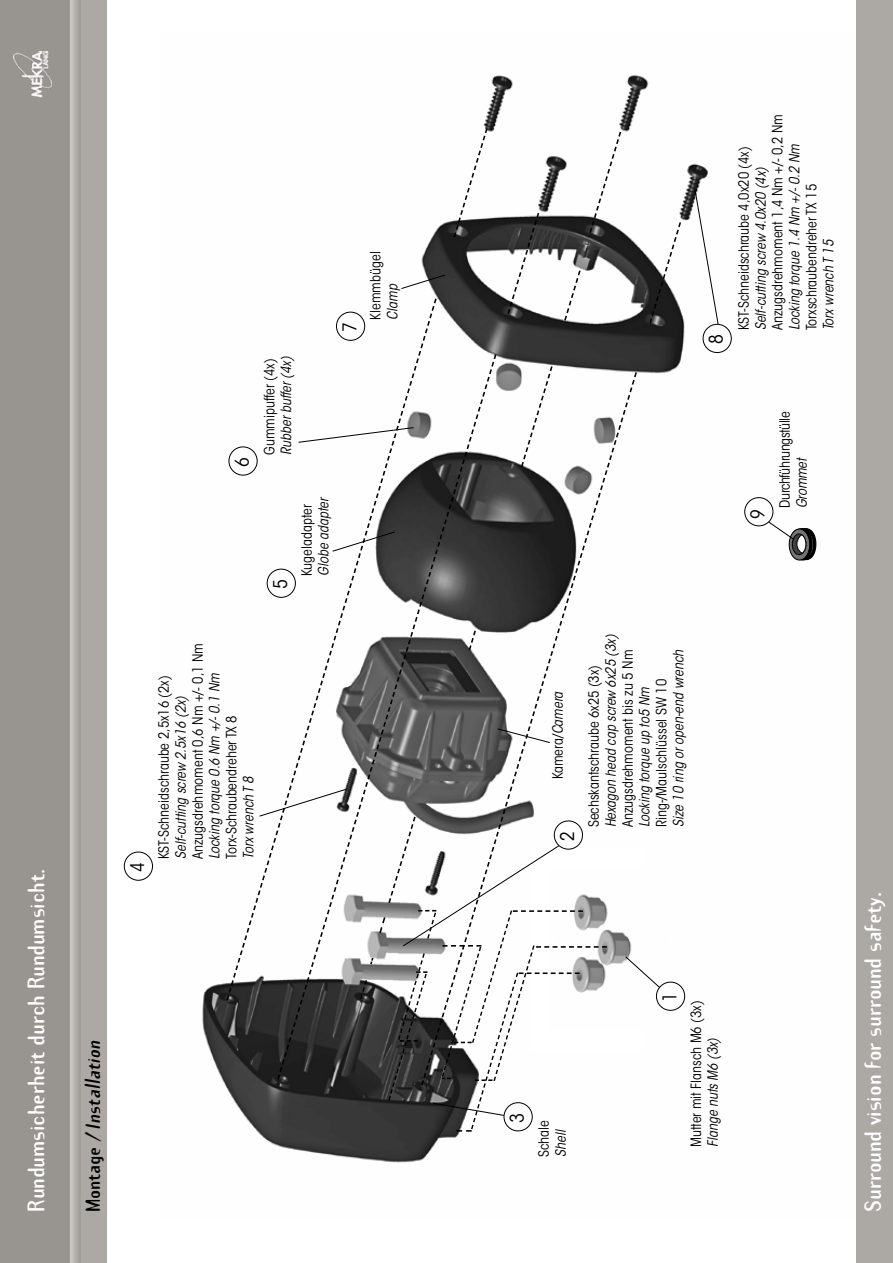
<style>
.page{position:relative;width:893px;height:1263px;background:#fff}
.page>*{position:absolute;margin:0;border:0;box-sizing:border-box;transform-origin:0 0}
.t1{font:700 21px "Template Gothic";color:#fff}
.t2{font:condensed 18.75px "ITC Avant Garde Std";color:#000}
.t3{font:italic 700 18px "Template Gothic";color:#000}
.t4{font:condensed 14.1px "ITC Avant Garde Std";color:#000}
.t5{font:italic condensed 14.1px "ITC Avant Garde Std";color:#000}
.t6{font:condensed 14.1px "ITC Avant Garde Std";letter-spacing:-.03em;color:#000}
.s1{font-style:normal}
.s2{font-style:italic}
</style>
<div class="page">
<div style="left:70px;top:0;width:37px;height:1263px;background:#aca9a5"></div>
<div style="left:0;top:0;width:72px;height:1263px;background:#989490"></div>
<svg style="left:70px;top:0;width:11px;height:1263px"></svg>
<img style="left:13px;top:51px;width:38px;height:47px">
<img style="left:202px;top:75px;width:615px;height:1088px">
<div style="left:124px;top:852px;width:29px;height:28px;border:1px solid #000;border-radius:50%"></div>
<svg style="left:400px;top:274px;width:46px;height:16px"></svg>
<svg style="left:694px;top:189px;width:25px;height:136px"></svg>
<div style="left:703px;top:324px;width:29px;height:29px;border:1px solid #000;border-radius:50%"></div>
<svg style="left:768px;top:521px;width:48px;height:39px"></svg>
<div style="left:744px;top:497px;width:29px;height:29px;border:1px solid #000;border-radius:50%"></div>
<svg style="left:638px;top:956px;width:23px;height:33px"></svg>
<div style="left:656px;top:982px;width:29px;height:29px;border:1px solid #000;border-radius:50%"></div>
<svg style="left:225px;top:297px;width:213px;height:705px"></svg>
<svg style="left:276px;top:352px;width:222px;height:729px"></svg>
<svg style="left:420px;top:371px;width:218px;height:716px"></svg>
<svg style="left:452px;top:126px;width:37px;height:113px"></svg>
<svg style="left:506px;top:211px;width:34px;height:105px"></svg>
<svg style="left:588px;top:130px;width:34px;height:105px"></svg>
<svg style="left:563px;top:269px;width:19px;height:53px"></svg>
<svg style="left:520px;top:364px;width:34px;height:104px"></svg>
<svg style="left:648px;top:221px;width:34px;height:104px"></svg>
<svg style="left:359px;top:815px;width:248px;height:317px"></svg>
<div style="left:857px;top:0;width:36px;height:1263px;background:#aca9a5"></div>
<h1 class="t1" style="left:22px;top:1212px;width:345px;rotate:-90deg">Rundumsicherheit durch Rundumsicht.</h1>
<h2 class="t2" style="left:231px;top:467px;width:11px;rotate:-90deg">6</h2>
<p class="t4" style="left:261px;top:455px;width:98px;rotate:-90deg">Gummipuffer (4x)</p>
<p class="t5" style="left:278px;top:455px;width:100px;rotate:-90deg">Rubberbuffer(4x)</p>
<h2 class="t2" style="left:338px;top:332px;width:11px;rotate:-90deg">7</h2>
<p class="t4" style="left:367px;top:320px;width:70px;rotate:-90deg">Klemmbügel</p>
<p class="t5" style="left:384px;top:320px;width:40px;rotate:-90deg">Clamp</p>
<h2 class="t2" style="left:269px;top:589px;width:11px;rotate:-90deg">5</h2>
<p class="t4" style="left:298px;top:576px;width:73px;rotate:-90deg">Kugeladapter</p>
<p class="t5" style="left:315px;top:576px;width:82px;rotate:-90deg">Globe adapter</p>
<h2 class="t2" style="left:126px;top:872px;width:11px;rotate:-90deg">4</h2>
<p class="t4" style="left:189px;top:859px;width:218px;rotate:-90deg">Anzugsdrehmoment 0,6 Nm +/- 0,1 Nm</p>
<p class="t5" style="left:206px;top:859px;width:191px;rotate:-90deg">Locking torque 0.6 Nm +/-0.1 Nm</p>
<p class="t4" style="left:155px;top:859px;width:185px;rotate:-90deg">KST-Schneidschraube 2,5x16 (2x)</p>
<p class="t5" style="left:172px;top:859px;width:165px;rotate:-90deg">Self-cutting screw 2.5x16 (2x)</p>
<p class="t4" style="left:223px;top:859px;width:145px;rotate:-90deg">Torx-Schraubendreher TX 8</p>
<p class="t5" style="left:240px;top:859px;width:87px;rotate:-90deg">Torxwrench T 8</p>
<p class="t3" style="left:81px;top:1212px;width:176px;rotate:-90deg"><span class="s1">M o nta g e /</span> Installation</p>
<h2 class="t2" style="left:705px;top:344px;width:11px;rotate:-90deg">8</h2>
<p class="t4" style="left:769px;top:330px;width:218px;rotate:-90deg">Anzugsdrehmoment 1,4 Nm +/- 0,2 Nm</p>
<p class="t5" style="left:786px;top:330px;width:191px;rotate:-90deg">Locking torque 1.4 Nm +/-0.2 Nm</p>
<p class="t4" style="left:735px;top:330px;width:185px;rotate:-90deg">KST-Schneidschraube 4,0x20 (4x)</p>
<p class="t5" style="left:752px;top:330px;width:165px;rotate:-90deg">Self-cutting screw 4.0x20 (4x)</p>
<p class="t4" style="left:803px;top:330px;width:148px;rotate:-90deg">Torxschraubendreher TX 15</p>
<p class="t5" style="left:820px;top:330px;width:95px;rotate:-90deg">Torxwrench T 15</p>
<h2 class="t2" style="left:746px;top:519px;width:11px;rotate:-90deg">9</h2>
<p class="t6" style="left:776px;top:508px;width:98px;rotate:-90deg">Durchführungstülle</p>
<p class="t5" style="left:793px;top:508px;width:54px;rotate:-90deg">Grommet</p>
<p class="t4" style="left:549px;top:779px;width:92px;rotate:-90deg">Kamera/<span class="s2">Camera</span></p>
<h2 class="t2" style="left:556px;top:841px;width:11px;rotate:-90deg">2</h2>
<p class="t5" style="left:602px;top:827px;width:194px;rotate:-90deg">Hexagon head cap screw 6x25 (3x)</p>
<p class="t5" style="left:670px;top:827px;width:182px;rotate:-90deg">Size 10 ring oropen-end wrench</p>
<p class="t4" style="left:619px;top:827px;width:179px;rotate:-90deg">Anzugsdrehmoment bis zu 5 Nm</p>
<p class="t4" style="left:585px;top:827px;width:164px;rotate:-90deg">Sechskantschraube 6x25 (3x)</p>
<p class="t5" style="left:636px;top:827px;width:144px;rotate:-90deg">Locking torque up to5 Nm</p>
<p class="t4" style="left:653px;top:827px;width:150px;rotate:-90deg">Ring-/Maulschlüssel SW 10</p>
<h2 class="t2" style="left:506px;top:1123px;width:11px;rotate:-90deg">3</h2>
<p class="t4" style="left:535px;top:1157px;width:38px;rotate:-90deg">Schale</p>
<p class="t5" style="left:552px;top:1157px;width:31px;rotate:-90deg">Shell</p>
<h2 class="t2" style="left:658px;top:1002px;width:11px;rotate:-90deg">1</h2>
<p class="t4" style="left:687px;top:1147px;width:148px;rotate:-90deg">Mutter mit Flansch M6 (3x)</p>
<p class="t5" style="left:704px;top:1147px;width:111px;rotate:-90deg">Flange nuts M6 (3x)</p>
<h1 class="t1" style="left:858px;top:1212px;width:321px;rotate:-90deg">Surround vision for surround safety.</h1>
</div>
